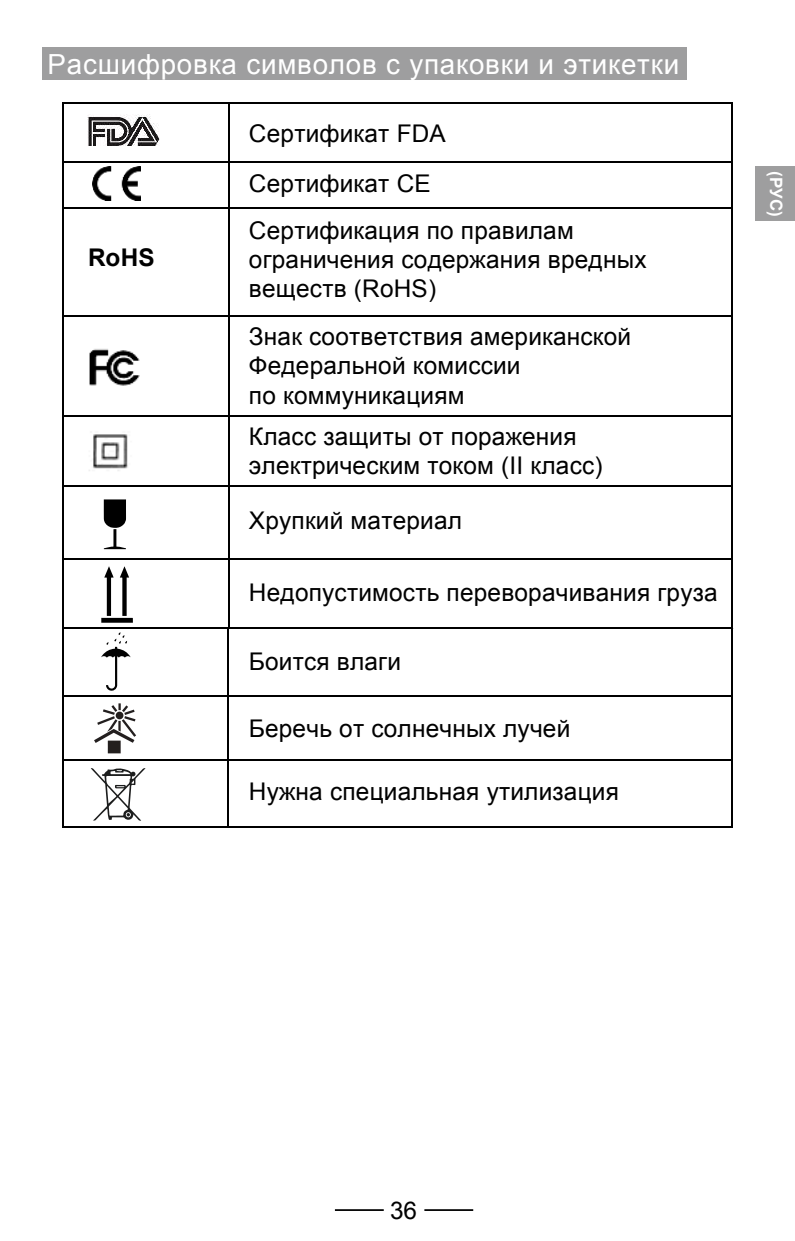
<style>
.page{position:relative;width:795px;height:1241px;background:#fff}
.page>*{position:absolute;margin:0;border:0;box-sizing:border-box;transform-origin:0 0}
.t1{font:27.65px "Arial";letter-spacing:.03em;color:#fff}
.t2{font:24.5px/29.4px "Arial";letter-spacing:.01em;color:#000}
.t3{font:700 24.5px "Arial";color:#000}
.t4{font:700 17.15px "Arial";color:#fff}
</style>
<div class="page">
<div style="left:755px;top:167px;width:40px;height:54px;background:#9e9e9f"></div>
<hr style="left:335px;top:1209px;width:49px;height:2px;background:#000">
<hr style="left:424px;top:1209px;width:49px;height:2px;background:#000">
<div style="left:42px;top:47px;width:645px;height:33px;background:#9e9e9f"></div>
<hr style="left:64px;top:102px;width:164px;height:2px;background:#000">
<hr style="left:229px;top:102px;width:502px;height:2px;background:#000">
<hr style="left:63px;top:104px;width:1px;height:57px;background:#000">
<hr style="left:228px;top:104px;width:1px;height:57px;background:#000">
<hr style="left:731px;top:104px;width:2px;height:57px;background:#000">
<hr style="left:64px;top:161px;width:164px;height:2px;background:#000">
<hr style="left:229px;top:161px;width:502px;height:2px;background:#000">
<hr style="left:63px;top:163px;width:1px;height:41px;background:#000">
<hr style="left:228px;top:163px;width:1px;height:41px;background:#000">
<hr style="left:731px;top:163px;width:2px;height:41px;background:#000">
<hr style="left:64px;top:207px;width:164px;height:2px;background:#000">
<hr style="left:229px;top:207px;width:502px;height:2px;background:#000">
<hr style="left:63px;top:205px;width:1px;height:110px;background:#000">
<hr style="left:228px;top:205px;width:1px;height:110px;background:#000">
<hr style="left:731px;top:205px;width:2px;height:110px;background:#000">
<hr style="left:64px;top:315px;width:164px;height:2px;background:#000">
<hr style="left:229px;top:315px;width:502px;height:2px;background:#000">
<hr style="left:63px;top:317px;width:1px;height:98px;background:#000">
<hr style="left:228px;top:317px;width:1px;height:98px;background:#000">
<hr style="left:731px;top:317px;width:2px;height:98px;background:#000">
<hr style="left:64px;top:415px;width:164px;height:2px;background:#000">
<hr style="left:229px;top:415px;width:502px;height:2px;background:#000">
<hr style="left:63px;top:417px;width:1px;height:68px;background:#000">
<hr style="left:228px;top:417px;width:1px;height:68px;background:#000">
<hr style="left:731px;top:417px;width:2px;height:68px;background:#000">
<img style="left:87px;top:114px;width:73px;height:32px">
<img style="left:93px;top:166px;width:48px;height:34px">
<img style="left:89px;top:349px;width:51px;height:37px">
<img style="left:89px;top:434px;width:39px;height:37px">
<hr style="left:64px;top:485px;width:164px;height:2px;background:#000">
<hr style="left:229px;top:485px;width:502px;height:2px;background:#000">
<hr style="left:63px;top:487px;width:1px;height:57px;background:#000">
<hr style="left:228px;top:487px;width:1px;height:57px;background:#000">
<hr style="left:731px;top:487px;width:2px;height:57px;background:#000">
<hr style="left:64px;top:558px;width:164px;height:2px;background:#000">
<hr style="left:229px;top:558px;width:502px;height:2px;background:#000">
<hr style="left:63px;top:546px;width:1px;height:81px;background:#000">
<hr style="left:228px;top:546px;width:1px;height:81px;background:#000">
<hr style="left:731px;top:546px;width:2px;height:81px;background:#000">
<svg style="left:104px;top:566px;width:10px;height:50px"></svg>
<div style="left:101px;top:618px;width:32px;height:5px;background:#000"></div>
<svg style="left:120px;top:566px;width:9px;height:50px"></svg>
<svg style="left:104px;top:499px;width:22px;height:50px"></svg>
<hr style="left:64px;top:627px;width:164px;height:2px;background:#000">
<hr style="left:229px;top:627px;width:502px;height:2px;background:#000">
<hr style="left:62px;top:629px;width:2px;height:41px;background:#000">
<hr style="left:228px;top:629px;width:1px;height:41px;background:#000">
<hr style="left:731px;top:629px;width:2px;height:41px;background:#000">
<hr style="left:64px;top:695px;width:164px;height:2px;background:#000">
<hr style="left:229px;top:695px;width:502px;height:2px;background:#000">
<hr style="left:62px;top:671px;width:2px;height:155px;background:#000">
<hr style="left:228px;top:671px;width:1px;height:155px;background:#000">
<hr style="left:731px;top:671px;width:2px;height:155px;background:#000">
<hr style="left:64px;top:759px;width:164px;height:2px;background:#000">
<hr style="left:229px;top:759px;width:502px;height:2px;background:#000">
<hr style="left:64px;top:826px;width:164px;height:1px;background:#000">
<hr style="left:229px;top:826px;width:502px;height:1px;background:#000">
<svg style="left:101px;top:632px;width:30px;height:59px"></svg>
<svg style="left:94px;top:703px;width:42px;height:50px"></svg>
<svg style="left:91px;top:768px;width:54px;height:53px"></svg>
<p class="t1" style="left:48px;top:46px;width:633px">Расшифровка символов с упаковки и этикетки</p>
<p class="t2" style="left:249px;top:119px;width:198px">Сертификат FDA</p>
<p class="t3" style="left:88px;top:242px;width:68px">RoHS</p>
<p class="t2" style="left:249px;top:169px;width:183px">Сертификат CE</p>
<p class="t2" style="left:249px;top:216px;width:399px">Сертификация по правилам ограничения содержания вредных веществ (RoHS)</p>
<p class="t2" style="left:249px;top:322px;width:384px">Знак соответствия американской<br>Федеральной комиссии<br>по коммуникациям</p>
<p class="t2" style="left:249px;top:422px;width:355px">Класс защиты от поражения электрическим током (II класс)</p>
<p class="t2" style="left:249px;top:506px;width:215px">Хрупкий материал</p>
<p class="t2" style="left:249px;top:577px;width:470px">Недопустимость переворачивания груза</p>
<p class="t2" style="left:249px;top:647px;width:154px">Боится влаги</p>
<p class="t2" style="left:249px;top:714px;width:323px">Беречь от солнечных лучей</p>
<p class="t2" style="left:249px;top:777px;width:371px">Нужна специальная утилизация</p>
<p class="t4" style="left:787px;top:171px;width:46px;rotate:90deg">(РУC)</p>
<p class="t2" style="left:390px;top:1196px;width:28px">36</p>
</div>
